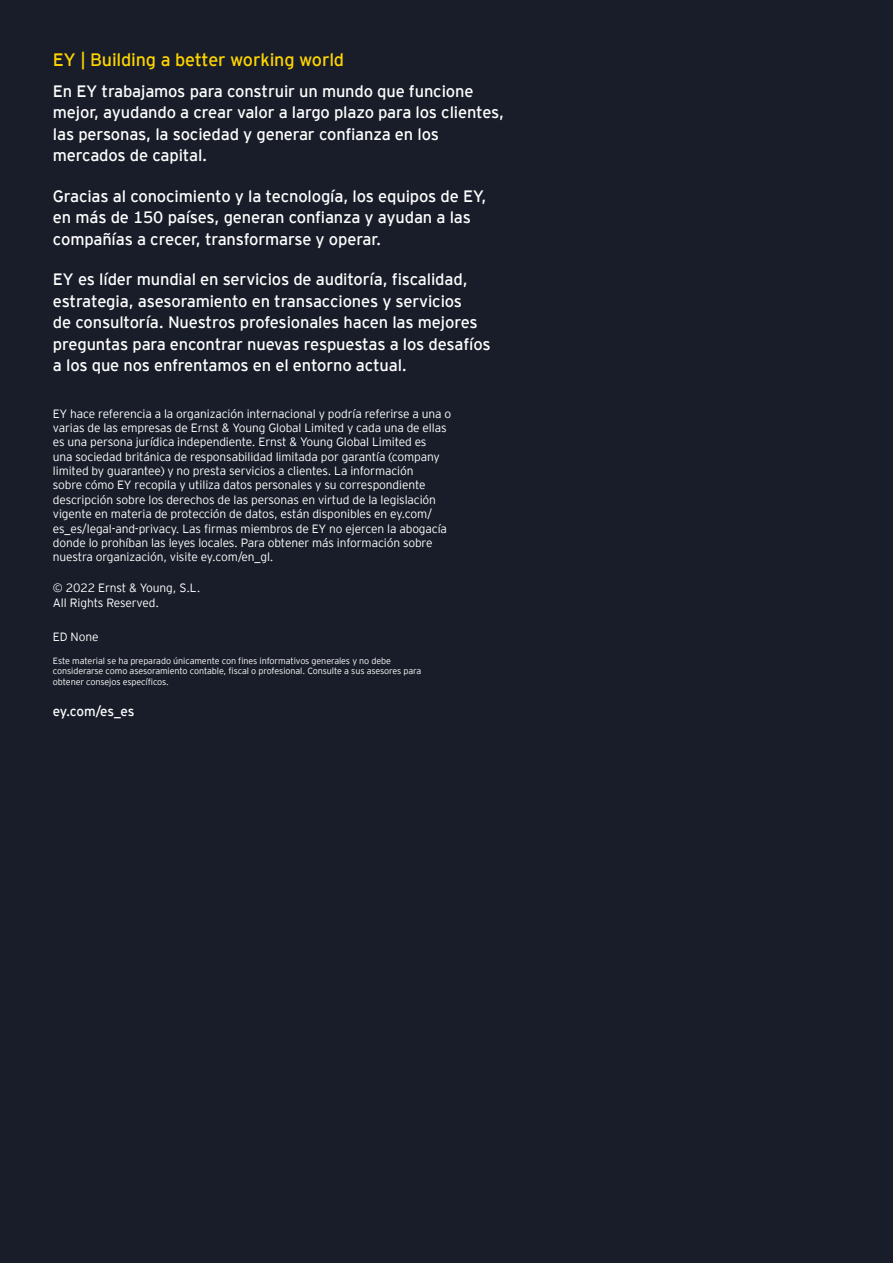
<style>
.page{position:relative;width:893px;height:1263px;background:#181d29}
.page>*{position:absolute;margin:0;border:0;box-sizing:border-box;transform-origin:0 0}
.t1{font:18px "EY Interstate";letter-spacing:-.01em;color:#ffd500}
.t2{font:16.5px/21.5px "EY Interstate";letter-spacing:-.01em;color:#fff}
.t3{font:13.5px "EY Interstate";letter-spacing:-.02em;color:#fff}
.t4{font:300 12px/14.4px "EY Interstate";letter-spacing:-.01em;color:#fff}
.t5{font:300 9px/10.8px "EY Interstate";letter-spacing:-.01em;color:#fff}
</style>
<div class="page">
<h1 class="t1" style="left:53px;top:47px;width:293px">EY | Building a better working world</h1>
<h2 class="t2" style="left:53px;top:79px;width:453px">En EY trabajamos para construir un mundo que funcione mejor, ayudando a crear valor a largo plazo para los clientes, las personas, la sociedad y generar confianza en los mercados de capital.</h2>
<h2 class="t2" style="left:53px;top:184px;width:435px">Gracias al conocimiento y la tecnología, los equipos de EY, en más de 150 países, generan confianza y ayudan a las compañías a crecer, transformarse y operar.</h2>
<p class="t2" style="left:53px;top:268px;width:439px">EY es líder mundial en servicios de auditoría, fiscalidad, estrategia, asesoramiento en transacciones y servicios<br>de consultoría. Nuestros profesionales hacen las mejores preguntas para encontrar nuevas respuestas a los desafíos a los que nos enfrentamos en el entorno actual.</p>
<p class="t4" style="left:53px;top:405px;width:400px">EY hace referencia a la organización internacional y podría referirse a una o varias de las empresas de Ernst &amp; Young Global Limited y cada una de ellas es una persona jurídica independiente. Ernst &amp; Young Global Limited es<br>una sociedad británica de responsabilidad limitada por garantía (company limited by guarantee) y no presta servicios a clientes. La información<br>sobre cómo EY recopila y utiliza datos personales y su correspondiente descripción sobre los derechos de las personas en virtud de la legislación vigente en materia de protección de datos, están disponibles en ey.com/ es_es/legal-and-privacy. Las firmas miembros de EY no ejercen la abogacía donde lo prohíban las leyes locales. Para obtener más información sobre nuestra organización, visite ey.com/en_gl.</p>
<p class="t4" style="left:53px;top:580px;width:149px">© 2022 Ernst &amp; Young, S.L.<br>All Rights Reserved.</p>
<p class="t4" style="left:53px;top:629px;width:47px">ED None</p>
<p class="t5" style="left:53px;top:654px;width:370px">Este material se ha preparado únicamente con fines informativos generales y no debe considerarse como asesoramiento contable, fiscal o profesional. Consulte a sus asesores para obtener consejos específicos.</p>
<p class="t3" style="left:53px;top:702px;width:83px">ey.com/es_es</p>
</div>
